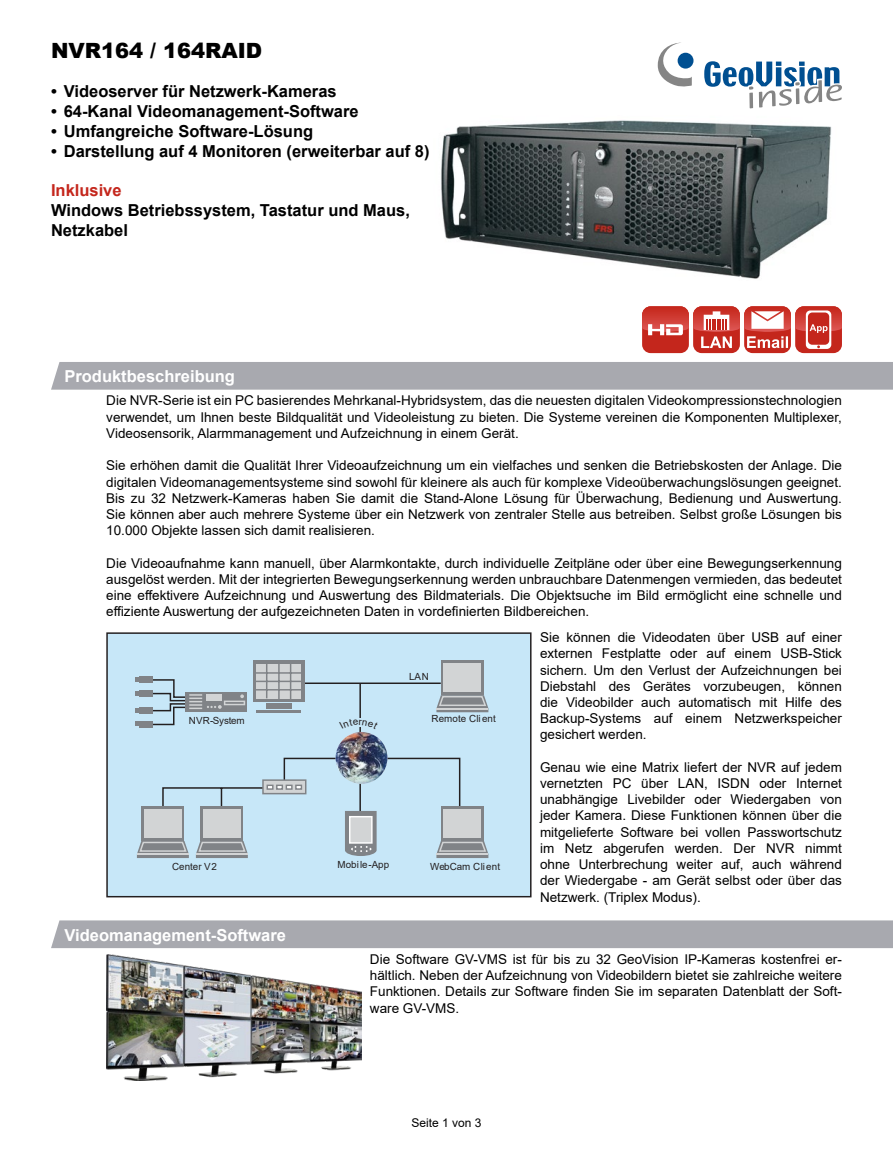
<style>
.page{position:relative;width:893px;height:1157px;background:#fff}
.page>*{position:absolute;margin:0;border:0;box-sizing:border-box;transform-origin:0 0}
.t1{font:900 21px "Arial";color:#000}
.t2{font:700 16.5px/19.8px "Arial";color:#000}
.t3{font:700 16.5px "Arial";color:#fff}
.t4{font:700 16.5px "Arial";color:#c4261c}
.t5{font:13.5px/16.2px "Arial";color:#000;text-align:justify}
.t6{font:12px "Arial";color:#000}
.t7{font:9.75px "Arial";color:#231f20}
</style>
<div class="page">
<svg style="left:658px;top:43px;width:184px;height:65px"></svg>
<img style="left:441px;top:120px;width:391px;height:159px">
<div style="left:642px;top:306px;width:47px;height:47px;background:#c4261c;border-radius:9px"></div>
<div style="left:693px;top:306px;width:47px;height:47px;background:#c4261c;border-radius:9px"></div>
<div style="left:744px;top:306px;width:47px;height:47px;background:#c4261c;border-radius:9px"></div>
<div style="left:795px;top:306px;width:47px;height:47px;background:#c4261c;border-radius:9px"></div>
<svg style="left:806px;top:310px;width:25px;height:39px"></svg>
<svg style="left:642px;top:306px;width:200px;height:42px"></svg>
<div style="left:51px;top:362px;width:842px;height:28px;background:#a8a9af"></div>
<div style="left:106px;top:632px;width:425px;height:265px;background:#c7e7f8;border:1px solid #231f20"></div>
<div style="left:253px;top:660px;width:51px;height:42px;background:#808387"></div>
<div style="left:256px;top:664px;width:45px;height:34px;background:#d2d4d5"></div>
<hr style="left:256px;top:672px;width:47px;height:1px;background:#808387">
<hr style="left:266px;top:663px;width:1px;height:35px;background:#808387">
<hr style="left:278px;top:663px;width:2px;height:36px;background:#808387">
<hr style="left:290px;top:663px;width:1px;height:37px;background:#808387">
<div style="left:441px;top:660px;width:43px;height:34px;background:#808387"></div>
<div style="left:444px;top:663px;width:37px;height:29px;background:#d2d4d5"></div>
<div style="left:140px;top:676px;width:13px;height:7px;background:#808387"></div>
<div style="left:51px;top:920px;width:842px;height:28px;background:#a8a9af"></div>
<img style="left:106px;top:954px;width:255px;height:126px">
<svg style="left:136px;top:677px;width:352px;height:181px"></svg>
<h1 class="t1" style="left:51px;top:35px;width:213px">NVR164 / 164RAID</h1>
<p class="t2" style="left:51px;top:82px;width:287px">• Videoserver für Netzwerk-Kameras</p>
<p class="t2" style="left:51px;top:101px;width:309px">• 64-Kanal Videomanagement-Software</p>
<p class="t2" style="left:51px;top:121px;width:264px">• Umfangreiche Software-Lösung</p>
<p class="t2" style="left:51px;top:141px;width:380px">• Darstellung auf 4 Monitoren (erweiterbar auf 8)</p>
<p class="t4" style="left:51px;top:179px;width:72px">Inklusive</p>
<p class="t2" style="left:51px;top:200px;width:360px">Windows Betriebssystem, Tastatur und Maus,<br>Netzkabel</p>
<p class="t3" style="left:64px;top:365px;width:172px">Produktbeschreibung</p>
<p class="t5" style="left:106px;top:392px;width:737px">Die NVR-Serie ist ein PC basierendes Mehrkanal-Hybridsystem, das die neuesten digitalen Videokompressionstechnologien verwendet, um Ihnen beste Bildqualität und Videoleistung zu bieten. Die Systeme vereinen die Komponenten Multiplexer, Videosensorik, Alarmmanagement und Aufzeichnung in einem Gerät.</p>
<p class="t5" style="left:106px;top:457px;width:737px">Sie erhöhen damit die Qualität Ihrer Videoaufzeichnung um ein vielfaches und senken die Betriebskosten der Anlage. Die digitalen Videomanagementsysteme sind sowohl für kleinere als auch für komplexe Videoüberwachungslösungen geeignet.<br>Bis zu 32 Netzwerk-Kameras haben Sie damit die Stand-Alone Lösung für Überwachung, Bedienung und Auswertung.<br>Sie können aber auch mehrere Systeme über ein Netzwerk von zentraler Stelle aus betreiben. Selbst große Lösungen bis 10.000 Objekte lassen sich damit realisieren.</p>
<p class="t5" style="left:106px;top:554px;width:737px">Die Videoaufnahme kann manuell, über Alarmkontakte, durch individuelle Zeitpläne oder über eine Bewegungserkennung ausgelöst werden. Mit der integrierten Bewegungserkennung werden unbrauchbare Datenmengen vermieden, das bedeutet eine effektivere Aufzeichnung und Auswertung des Bildmaterials. Die Objektsuche im Bild ermöglicht eine schnelle und effiziente Auswertung der aufgezeichneten Daten in vordefinierten Bildbereichen.</p>
<p class="t7" style="left:409px;top:670px;width:21px">LAN</p>
<p class="t7" style="left:189px;top:713px;width:57px">NVR-System</p>
<p class="t7" style="left:432px;top:712px;width:66px">Remote Client</p>
<p class="t7" style="left:172px;top:859px;width:46px">Center V2</p>
<p class="t3" style="left:64px;top:923px;width:223px">Videomanagement-Software</p>
<p class="t7" style="left:338px;top:858px;width:53px">Mobi le-App</p>
<p class="t7" style="left:430px;top:859px;width:72px">WebCam Client</p>
<p class="t5" style="left:540px;top:629px;width:303px">Sie können die Videodaten über USB auf einer externen Festplatte oder auf einem USB-Stick sichern. Um den Verlust der Aufzeichnungen bei Diebstahl des Gerätes vorzubeugen, können die Videobilder auch automatisch mit Hilfe des Backup-Systems auf einem Netzwerkspeicher gesichert werden.</p>
<p class="t5" style="left:540px;top:759px;width:303px">Genau wie eine Matrix liefert der NVR auf jedem vernetzten PC über LAN, ISDN oder Internet unabhängige Livebilder oder Wiedergaben von jeder Kamera. Diese Funktionen können über die mitgelieferte Software bei vollen Passwortschutz im Netz abgerufen werden. Der NVR nimmt ohne Unterbrechung weiter auf, auch während der Wiedergabe - am Gerät selbst oder über das Netzwerk. (Triplex Modus).</p>
<p class="t5" style="left:370px;top:951px;width:473px">Die Software GV-VMS ist für bis zu 32 GeoVision IP-Kameras kostenfrei er&shy;hältlich. Neben der Aufzeichnung von Videobildern bietet sie zahlreiche weitere Funktionen. Details zur Software finden Sie im separaten Datenblatt der Soft&shy;ware GV-VMS.</p>
<p class="t6" style="left:411px;top:1114px;width:72px">Seite 1 von 3</p>
</div>
